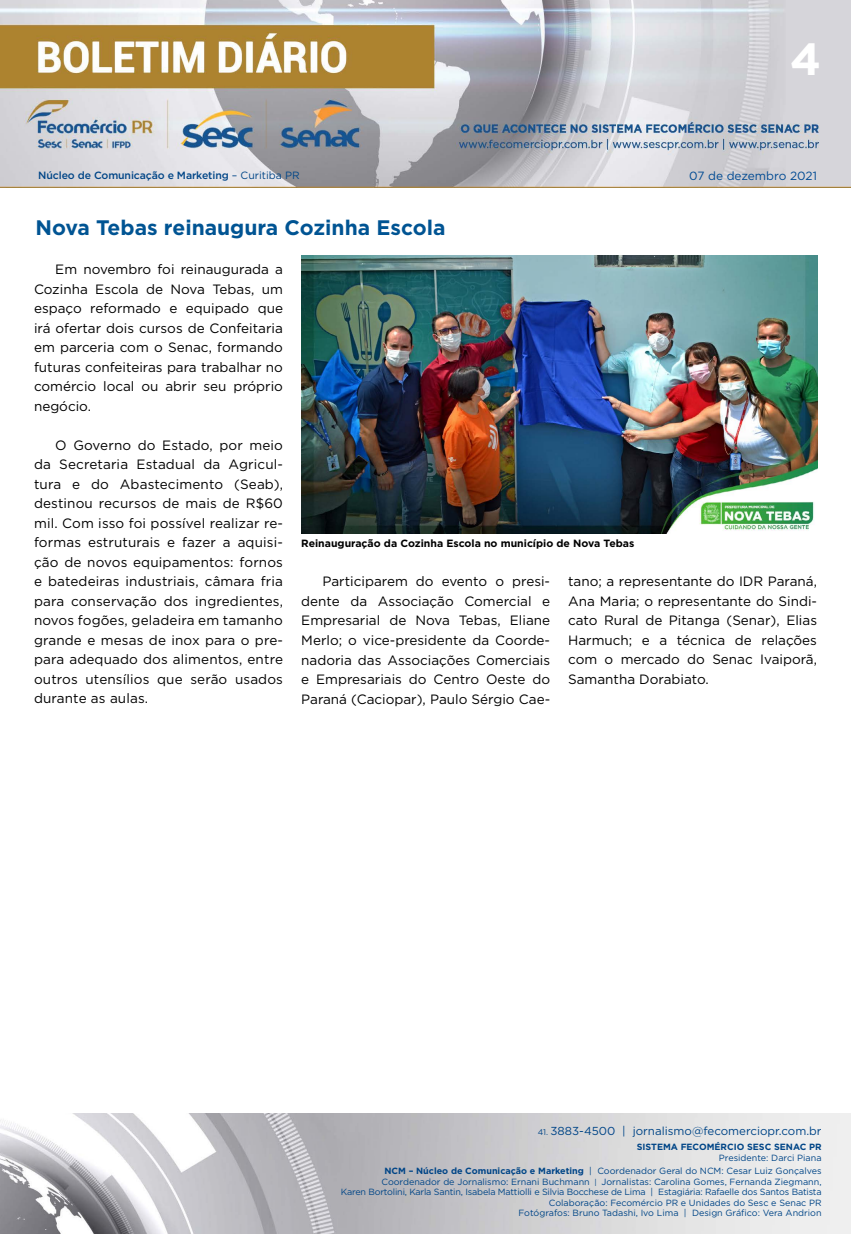
<style>
.page{position:relative;width:851px;height:1234px;background:#fff}
.page>*{position:absolute;margin:0;border:0;box-sizing:border-box;transform-origin:0 0}
.t1{font:700 45px "Gotham";color:#fff}
.t2{font:700 21px "Gotham";color:#005493}
.t3{font:13.5px/19.5px "Gotham";color:#000;text-align:justify}
.t4{font:11.85px "Gotham";color:#004a93}
.t5{font:11.55px "Gotham";color:#004587}
.t6{font:700 10.5px "Gotham";color:#000}
.t7{font:500 10.5px "Gotham";letter-spacing:-.01em;color:#004587}
.t8{font:9px/10.5px "Gotham";color:#004587;text-align:right}
.t9{font:700 9px "Gotham";color:#004587}
.s1{font-weight:400}
.s2{font-size:8.25px}
.s3{font-weight:700}
.s4{font-size:7.65px}
</style>
<div class="page">
<img style="left:0;top:0;width:850px;height:188px">
<img style="left:0;top:1113px;width:850px;height:120px">
<img style="left:301px;top:255px;width:516px;height:278px">
<h1 class="t1" style="left:790px;top:29px;width:33px">4</h1>
<p class="t7" style="left:38px;top:168px;width:263px">Núcleo de Comunicação e Marketing <span class="s1">– Curitiba PR</span></p>
<p class="t4" style="left:689px;top:168px;width:129px">07 de dezembro 2021</p>
<h2 class="t2" style="left:35px;top:214px;width:411px">Nova Tebas reinaugura Cozinha Escola</h2>
<p class="t3" style="left:34px;top:259px;width:250px;text-indent:21px">Em novembro foi reinaugurada a Cozinha Escola de Nova Tebas, um espaço reformado e equipado que irá ofertar dois cursos de Confeitaria em parceria com o Senac, formando futuras confeiteiras para trabalhar no comércio local ou abrir seu próprio negócio.</p>
<p class="t3" style="left:34px;top:435px;width:250px;text-indent:21px">O Governo do Estado, por meio da Secretaria Estadual da Agricul&shy;tura e do Abastecimento (Seab), destinou recursos de mais de R$60 mil. Com isso foi possível realizar re&shy;formas estruturais e fazer a aquisi&shy;ção de novos equipamentos: fornos e batedeiras industriais, câmara fria para conservação dos ingredientes, novos fogões, geladeira em tamanho grande e mesas de inox para o pre&shy;para adequado dos alimentos, entre outros utensílios que serão usados durante as aulas.</p>
<p class="t6" style="left:301px;top:536px;width:334px">Reinauguração da Cozinha Escola no município de Nova Tebas</p>
<p class="t3" style="left:301px;top:571px;width:250px;text-indent:21px">Participarem do evento o presi&shy;dente da Associação Comercial e Empresarial de Nova Tebas, Eliane Merlo; o vice-presidente da Coorde&shy;nadoria das Associações Comerciais e Empresariais do Centro Oeste do Paraná (Caciopar), Paulo Sérgio Cae-</p>
<p class="t3" style="left:568px;top:571px;width:250px">tano; a representante do IDR Paraná, Ana Maria; o representante do Sindi&shy;cato Rural de Pitanga (Senar), Elias Harmuch; e a técnica de relações com o mercado do Senac Ivaiporã, Samantha Dorabiato.</p>
<p class="t5" style="left:537px;top:1123px;width:285px"><span class="s2">41.</span> 3883-4500 | jornalismo@fecomerciopr.com.br</p>
<p class="t9" style="left:636px;top:1140px;width:186px">SISTEMA FECOMÉRCIO SESC SENAC PR</p>
<p class="t8" style="left:384px;top:1150px;width:438px;line-height:13.5px">Presidente: Darci Piana<br><span class="s3">NCM – Núcleo de Comunicação e Marketing</span> | Coordenador Geral do NCM: Cesar Luiz Gonçalves</p>
<p class="t8" style="left:341px;top:1175px;width:482px">Coordenador de Jornalismo: Ernani Buchmann <span class="s4">|</span> Jornalistas: Carolina Gomes, Fernanda Ziegmann,<br>Karen Bortolini, Karla Santin, Isabela Mattiolli e Silvia Bocchese de Lima | Estagiária: Rafaelle dos Santos Batista Colaboração: Fecomércio PR e Unidades do Sesc e Senac PR<br>Fotógrafos: Bruno Tadashi, Ivo Lima | Design Gráfico: Vera Andrion</p>
</div>
